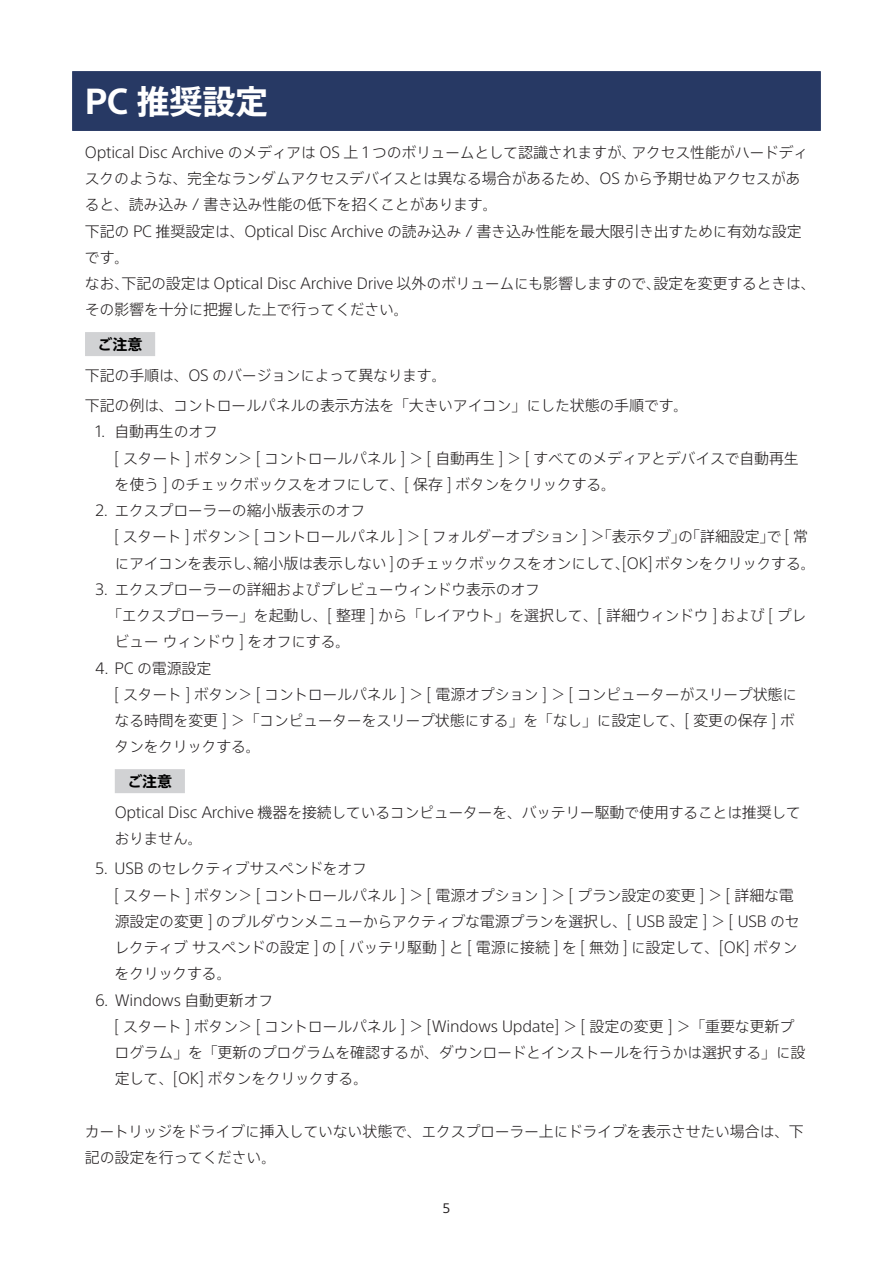
<style>
.page{position:relative;width:893px;height:1263px;background:#fff}
.page>*{position:absolute;margin:0;border:0;box-sizing:border-box;transform-origin:0 0}
.t1{font:700 33px "SST Jp Pro";letter-spacing:-.005em;color:#fff}
.t2{font:300 15px/26.2px "SST Jp Pro";letter-spacing:-.02em;color:#231f20}
.t3{font:700 15px "SST Jp Pro";letter-spacing:-.005em;color:#000}
.t4{font:13.5px "SST";color:#231f20}
</style>
<div class="page">
<div style="left:72px;top:71px;width:749px;height:60px;background:#273964"></div>
<div style="left:85px;top:332px;width:70px;height:24px;background:#d1d2d4"></div>
<div style="left:115px;top:769px;width:70px;height:24px;background:#d1d2d4"></div>
<h1 class="t1" style="left:85px;top:76px;width:185px">PC 推奨設定</h1>
<p class="t2" style="left:85px;top:138px;width:732px">Optical Disc Archive のメディアは OS 上１つのボリュームとして認識されますが、アクセス性能がハードディスクのような、完全なランダムアクセスデバイスとは異なる場合があるため、OS から予期せぬアクセスがあると、読み込み / 書き込み性能の低下を招くことがあります。<br>下記の PC 推奨設定は、Optical Disc Archive の読み込み / 書き込み性能を最大限引き出すために有効な設定です。<br>なお、下記の設定は Optical Disc Archive Drive 以外のボリュームにも影響しますので、設定を変更するときは、その影響を十分に把握した上で行ってください。</p>
<p class="t3" style="left:98px;top:333px;width:46px">ご注意</p>
<p class="t2" style="left:85px;top:359px;width:605px;line-height:30.5px">下記の手順は、OS のバージョンによって異なります。<br>下記の例は、コントロールパネルの表示方法を「大きいアイコン」にした状態の手順です。</p>
<p class="t2" style="left:115px;top:417px;width:686px;text-indent:-19px">1. 自動再生のオフ<br>[ スタート ] ボタン＞ [ コントロールパネル ] ＞ [ 自動再生 ] ＞ [ すべてのメディアとデバイスで自動再生を使う ] のチェックボックスをオフにして、[ 保存 ] ボタンをクリックする。</p>
<p class="t2" style="left:115px;top:496px;width:703px;text-indent:-19px">2. エクスプローラーの縮小版表示のオフ<br>[ スタート ] ボタン＞ [ コントロールパネル ] ＞ [ フォルダーオプション ] ＞「表示タブ」の「詳細設定」で [ 常にアイコンを表示し、縮小版は表示しない ] のチェックボックスをオンにして、[OK] ボタンをクリックする。</p>
<p class="t2" style="left:96px;top:575px;width:446px">3. エクスプローラーの詳細およびプレビューウィンドウ表示のオフ</p>
<p class="t2" style="left:107px;top:601px;width:701px">「エクスプローラー」を起動し、[ 整理 ] から「レイアウト」を選択して、[ 詳細ウィンドウ ] および [ プレ</p>
<p class="t2" style="left:114px;top:627px;width:237px">ビューウィンドウ ] をオフにする。</p>
<p class="t2" style="left:115px;top:654px;width:684px;text-indent:-19px">4. PC の電源設定<br>[ スタート ] ボタン＞ [ コントロールパネル ] ＞ [ 電源オプション ] ＞ [ コンピューターがスリープ状態になる時間を変更 ] ＞「コンピューターをスリープ状態にする」を「なし」に設定して、[ 変更の保存 ] ボタンをクリックする。</p>
<p class="t3" style="left:127px;top:770px;width:46px">ご注意</p>
<p class="t2" style="left:115px;top:798px;width:688px">Optical Disc Archive 機器を接続しているコンピューターを、バッテリー駆動で使用することは推奨しておりません。</p>
<p class="t2" style="left:114px;top:854px;width:687px;text-indent:-19px">5. USB のセレクティブサスペンドをオフ<br>[ スタート ] ボタン＞ [ コントロールパネル ] ＞ [ 電源オプション ] ＞ [ プラン設定の変更 ] ＞ [ 詳細な電源設定の変更 ] のプルダウンメニューからアクティブな電源プランを選択し、[ USB 設定 ] ＞ [ USB のセレクティブサスペンドの設定 ] の [ バッテリ駆動 ] と [ 電源に接続 ] を [ 無効 ] に設定して、[OK] ボタンをクリックする。</p>
<p class="t2" style="left:115px;top:986px;width:692px;text-indent:-19px">6. Windows 自動更新オフ<br>[ スタート ] ボタン＞ [ コントロールパネル ] ＞ [Windows Update] ＞ [ 設定の変更 ] ＞「重要な更新プログラム」を「更新のプログラムを確認するが、ダウンロードとインストールを行うかは選択する」に設定して、[OK] ボタンをクリックする。</p>
<p class="t2" style="left:85px;top:1117px;width:721px">カートリッジをドライブに挿入していない状態で、エクスプローラー上にドライブを表示させたい場合は、下記の設定を行ってください。</p>
<p class="t4" style="left:443px;top:1200px;width:9px">5</p>
</div>
